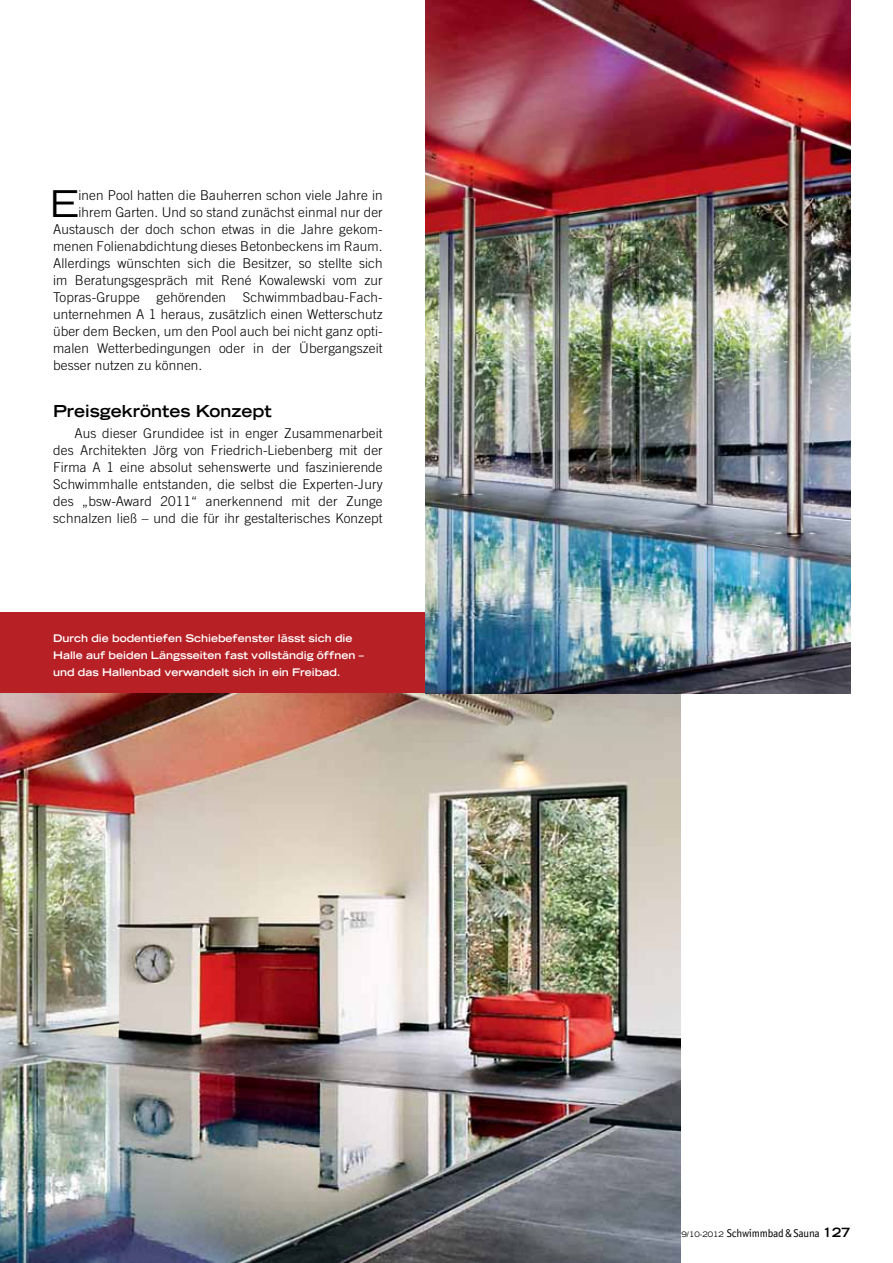
<style>
.page{position:relative;width:893px;height:1263px;background:#fff}
.page>*{position:absolute;margin:0;border:0;box-sizing:border-box;transform-origin:0 0}
.t1{font:expanded 36.9px "Trade Gothic LH";color:#000}
.t2{font:700 expanded 16.5px "Trade Gothic LH";color:#000}
.t3{font:300 13.5px/17px "Trade Gothic";letter-spacing:.01em;color:#000;text-align:justify}
.t4{font:11.25px "Officina Sans";letter-spacing:-.015em;color:#000}
.t5{font:700 expanded 10.5px/17px "Trade Gothic LH";color:#fff}
.s1{font-family:"Trade Gothic LH";font-stretch:expanded;font-size:7.5px}
.s2{font-family:"Trade Gothic LH";font-weight:700;font-stretch:expanded;font-size:12.75px}
</style>
<div class="page">
<div style="left:0;top:612px;width:425px;height:251px;background:#b72126"></div>
<img style="left:0;top:693px;width:680px;height:570px">
<img style="left:425px;top:0;width:425px;height:693px">
<h1 class="t1" style="left:50px;top:179px;width:30px">E</h1>
<p class="t3" style="left:78px;top:186px;width:306px">inen Pool hatten die Bauherren schon viele Jahre in</p>
<p class="t3" style="left:78px;top:203px;width:306px">ihrem Garten. Und so stand zunächst einmal nur der</p>
<p class="t3" style="left:53px;top:220px;width:331px">Austausch der doch schon etwas in die Jahre gekom-</p>
<p class="t3" style="left:53px;top:237px;width:331px">menen Folienabdichtung dieses Betonbeckens im Raum.</p>
<p class="t3" style="left:53px;top:254px;width:331px">Allerdings wünschten sich die Besitzer, so stellte sich</p>
<p class="t3" style="left:53px;top:271px;width:331px">im Beratungsgespräch mit René Kowalewski vom zur</p>
<p class="t3" style="left:53px;top:288px;width:330px">Topras-Gruppe gehörenden Schwimmbadbau-Fach-</p>
<p class="t3" style="left:53px;top:305px;width:331px">unternehmen A 1 heraus, zusätzlich einen Wetterschutz</p>
<p class="t3" style="left:53px;top:322px;width:331px">über dem Becken, um den Pool auch bei nicht ganz opti-</p>
<p class="t3" style="left:53px;top:339px;width:331px">malen Wetterbedingungen oder in der Übergangszeit</p>
<p class="t3" style="left:53px;top:356px;width:151px">besser nutzen zu können.</p>
<p class="t2" style="left:53px;top:400px;width:220px">Preisgekröntes Konzept</p>
<p class="t3" style="left:53px;top:425px;width:331px;text-indent:21px">Aus dieser Grundidee ist in enger Zusammenarbeit des Architekten Jörg von Friedrich-Liebenberg mit der Firma A 1 eine absolut sehenswerte und faszinierende Schwimmhalle entstanden, die selbst die Experten-Jury des „bsw-Award 2011“ anerkennend mit der Zunge schnalzen ließ – und die für ihr gestalterisches Konzept</p>
<p class="t5" style="left:53px;top:630px;width:312px">Durch die bodentiefen Schiebefenster lässt sich die -Halle auf beiden Längsseiten fast vollständig öffnen – und das Hallenbad verwandelt sich in ein Freibad.</p>
<p class="t4" style="left:681px;top:1227px;width:170px"><span class="s1">9/10-2012</span> Schwimmbad &amp; Sauna <span class="s2">127</span></p>
</div>
